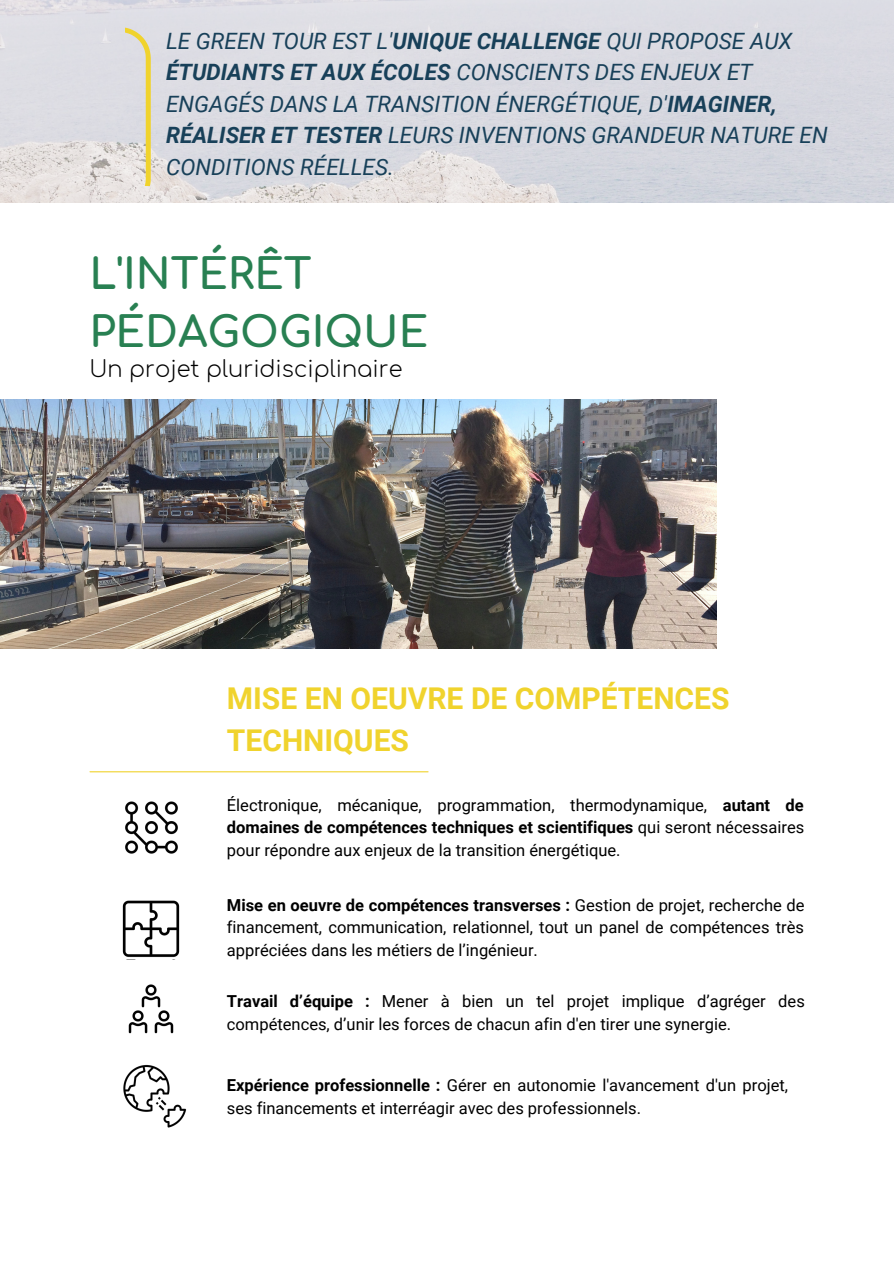
<style>
.page{position:relative;width:894px;height:1264px;background:#fff}
.page>*{position:absolute;margin:0;border:0;box-sizing:border-box;transform-origin:0 0}
.t1{font:700 42px "Comfortaa";color:#288052}
.t2{font:700 30px/41.7px "Roboto";color:#f0d32d}
.t3{font:italic 22.5px/31.5px "Roboto";color:#184059}
.t4{font:300 22.5px "Comfortaa";color:#000}
.t5{font:16.5px/22.5px "Roboto";color:#000;text-align:justify}
.s1{font-weight:700}
</style>
<div class="page">
<img style="left:0;top:0;width:893px;height:203px">
<svg style="left:126px;top:27px;width:25px;height:159px;background:#e1dabb"></svg>
<hr style="left:90px;top:771px;width:338px;height:1px;background:#f0d32d">
<img style="left:123px;top:1064px;width:64px;height:64px">
<img style="left:128px;top:984px;width:46px;height:50px">
<img style="left:122px;top:900px;width:58px;height:57px">
<img style="left:125px;top:801px;width:53px;height:53px">
<img style="left:0;top:399px;width:716px;height:249px">
<p class="t3" style="left:166px;top:25px;width:663px">LE GREEN TOUR EST L'<span class="s1">UNIQUE CHALLENGE</span> QUI PROPOSE AUX <span class="s1">ÉTUDIANTS ET AUX ÉCOLES</span> CONSCIENTS DES ENJEUX ET ENGAGÉS DANS LA TRANSITION ÉNERGÉTIQUE, D'<span class="s1">IMAGINER, RÉALISER ET TESTER</span> LEURS INVENTIONS GRANDEUR NATURE EN CONDITIONS RÉELLES.</p>
<p class="t1" style="left:89px;top:251px;width:224px">L'INTÉRÊT</p>
<p class="t1" style="left:89px;top:310px;width:340px">PÉDAGOGIQUE</p>
<p class="t4" style="left:89px;top:357px;width:314px">Un projet pluridisciplinaire</p>
<p class="t2" style="left:227px;top:678px;width:504px">MISE EN OEUVRE DE COMPÉTENCES<br>TECHNIQUES</p>
<p class="t5" style="left:227px;top:794px;width:578px">Électronique, mécanique, programmation, thermodynamique, <span class="s1">autant de domaines de compétences techniques et scientifiques</span> qui seront nécessaires pour répondre aux enjeux de la transition énergétique.</p>
<p class="t5" style="left:227px;top:893px;width:579px"><span class="s1">Mise en oeuvre de compétences transverses :</span> Gestion de projet, recherche de financement, communication, relationnel, tout un panel de compétences très appréciées dans les métiers de l’ingénieur.</p>
<p class="t5" style="left:227px;top:990px;width:579px"><span class="s1">Travail d’équipe :</span> Mener à bien un tel projet implique d’agréger des compétences, d’unir les forces de chacun afin d'en tirer une synergie.</p>
<p class="t5" style="left:227px;top:1074px;width:562px"><span class="s1">Expérience professionnelle :</span> Gérer en autonomie l'avancement d'un projet, ses financements et interréagir avec des professionnels.</p>
</div>
